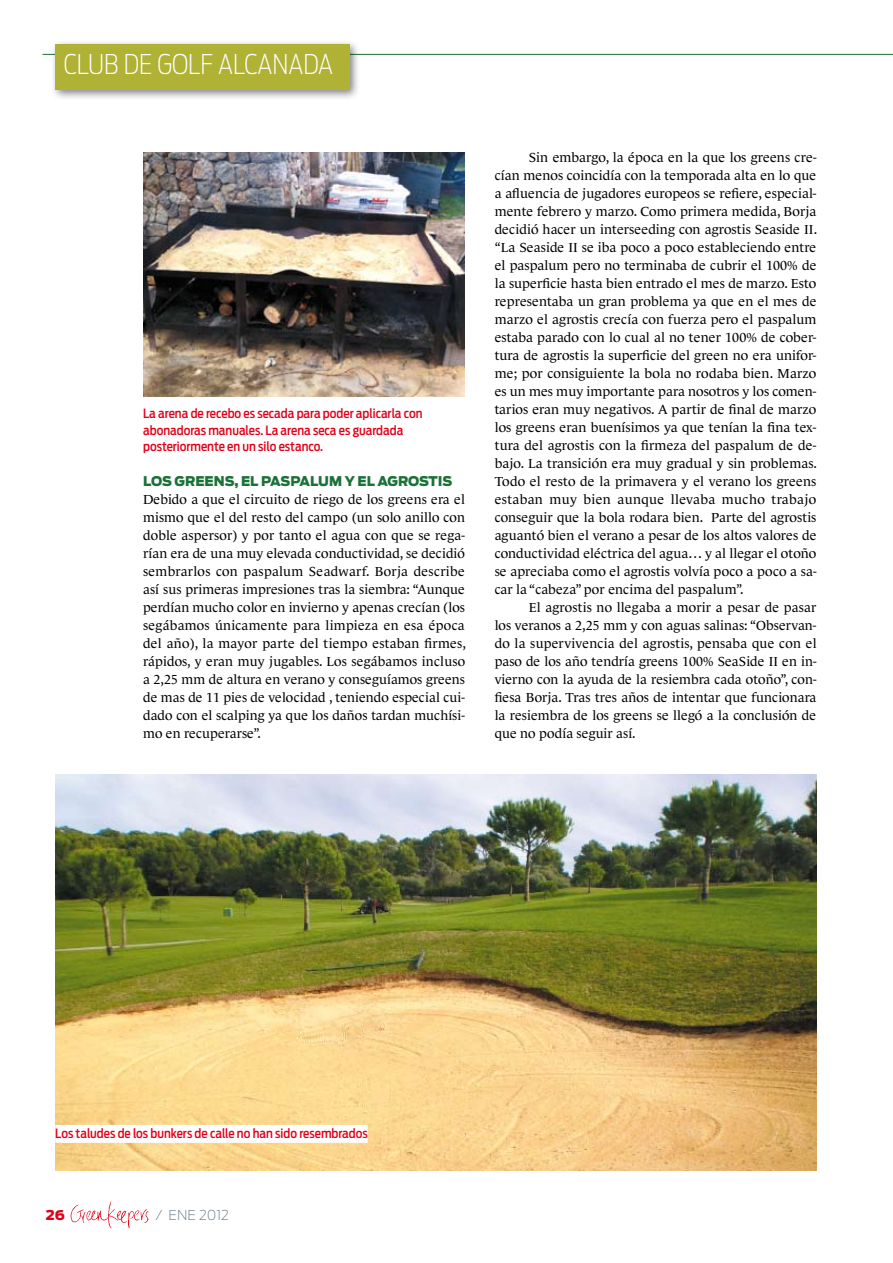
<style>
.page{position:relative;width:893px;height:1263px;background:#fff}
.page>*{position:absolute;margin:0;border:0;box-sizing:border-box;transform-origin:0 0}
.t1{font:200 27px "Antenna Cond";color:#fff}
.t2{font:200 13.5px "Antenna";color:#697c86}
.t3{font:900 13.5px "Antenna";color:#e2001a}
.t4{font:13.35px/18px "Le Monde Journal";letter-spacing:.005em;color:#000;text-align:justify}
.t5{font:900 13.35px "Antenna";letter-spacing:-.01em;color:#1b7137}
.t6{font:500 12.75px/16.5px "Antenna Cond";color:#e2001a}
</style>
<div class="page">
<img style="left:70px;top:1201px;width:79px;height:28px">
<hr style="left:43px;top:54px;width:850px;height:1px;background:#1b7137">
<img style="left:55px;top:774px;width:761px;height:396px">
<img style="left:143px;top:153px;width:322px;height:243px">
<div style="left:55px;top:1125px;width:313px;height:18px;background:#fff"></div>
<div style="left:50px;top:40px;width:311px;height:61px;background:#000;opacity:.5"></div>
<div style="left:55px;top:45px;width:295px;height:45px;background:#afb234"></div>
<h1 class="t1" style="left:64px;top:48px;width:271px">CLUB DE GOLF ALCANADA</h1>
<p class="t6" style="left:143px;top:405px;width:281px">La arena de recebo es secada para poder aplicarla con abonadoras manuales. La arena seca es guardada posteriormente en un silo estanco.</p>
<p class="t5" style="left:143px;top:473px;width:63px">LOS GREENS</p>
<p class="t5" style="left:235px;top:473px;width:38px">, EL PASPA</p>
<p class="t5" style="left:310px;top:473px;width:142px">LUM Y EL AGROSTIS</p>
<p class="t4" style="left:143px;top:490px;width:324px">Debido a que el circuito de riego de los greens era el mismo que el del resto del campo (un solo anillo con doble aspersor) y por tanto el agua con que se rega&shy;rían era de una muy elevada conductividad, se decidió sembrarlos con paspalum Seadwarf. Borja describe así sus primeras impresiones tras la siembra: “Aunque perdían mucho color en invierno y apenas crecían (los segábamos únicamente para limpieza en esa época del año), la mayor parte del tiempo estaban firmes, rápidos, y eran muy jugables. Los segábamos incluso a 2,25 mm de altura en verano y conseguíamos greens de mas de 11 pies de velocidad , teniendo especial cui&shy;dado con el scalping ya que los daños tardan muchísi&shy;mo en recuperarse”.</p>
<p class="t4" style="left:495px;top:148px;width:324px;text-indent:34px">Sin embargo, la época en la que los greens cre&shy;cían menos coincidía con la temporada alta en lo que a afluencia de jugadores europeos se refiere, especial&shy;mente febrero y marzo. Como primera medida, Borja decidió hacer un interseeding con agrostis Seaside II. “La Seaside II se iba poco a poco estableciendo entre el paspalum pero no terminaba de cubrir el 100% de la superficie hasta bien entrado el mes de marzo. Esto representaba un gran problema ya que en el mes de marzo el agrostis crecía con fuerza pero el paspalum estaba parado con lo cual al no tener 100% de cober&shy;tura de agrostis la superficie del green no era unifor&shy;me; por consiguiente la bola no rodaba bien. Marzo es un mes muy importante para nosotros y los comen&shy;tarios eran muy negativos. A partir de final de marzo los greens eran buenísimos ya que tenían la fina tex&shy;tura del agrostis con la firmeza del paspalum de de&shy;bajo. La transición era muy gradual y sin problemas.<br>Todo el resto de la primavera y el verano los greens estaban muy bien aunque llevaba mucho trabajo conseguir que la bola rodara bien. Parte del agrostis aguantó bien el verano a pesar de los altos valores de conductividad eléctrica del agua… y al llegar el otoño se apreciaba como el agrostis volvía poco a poco a sa&shy;car la “cabeza” por encima del paspalum”.</p>
<p class="t4" style="left:495px;top:598px;width:323px;text-indent:34px">El agrostis no llegaba a morir a pesar de pasar los veranos a 2,25 mm y con aguas salinas: “Observan&shy;do la supervivencia del agrostis, pensaba que con el paso de los año tendría greens 100% SeaSide II en in&shy;vierno con la ayuda de la resiembra cada otoño”, con&shy;fiesa Borja. Tras tres años de intentar que funcionara la resiembra de los greens se llegó a la conclusión de que no podía seguir así.</p>
<p class="t6" style="left:55px;top:1125px;width:314px">Los taludes de los bunkers de calle no han sido resembrados</p>
<p class="t3" style="left:46px;top:1207px;width:21px">26</p>
<p class="t2" style="left:156px;top:1207px;width:75px">/ ENE 2012</p>
</div>
